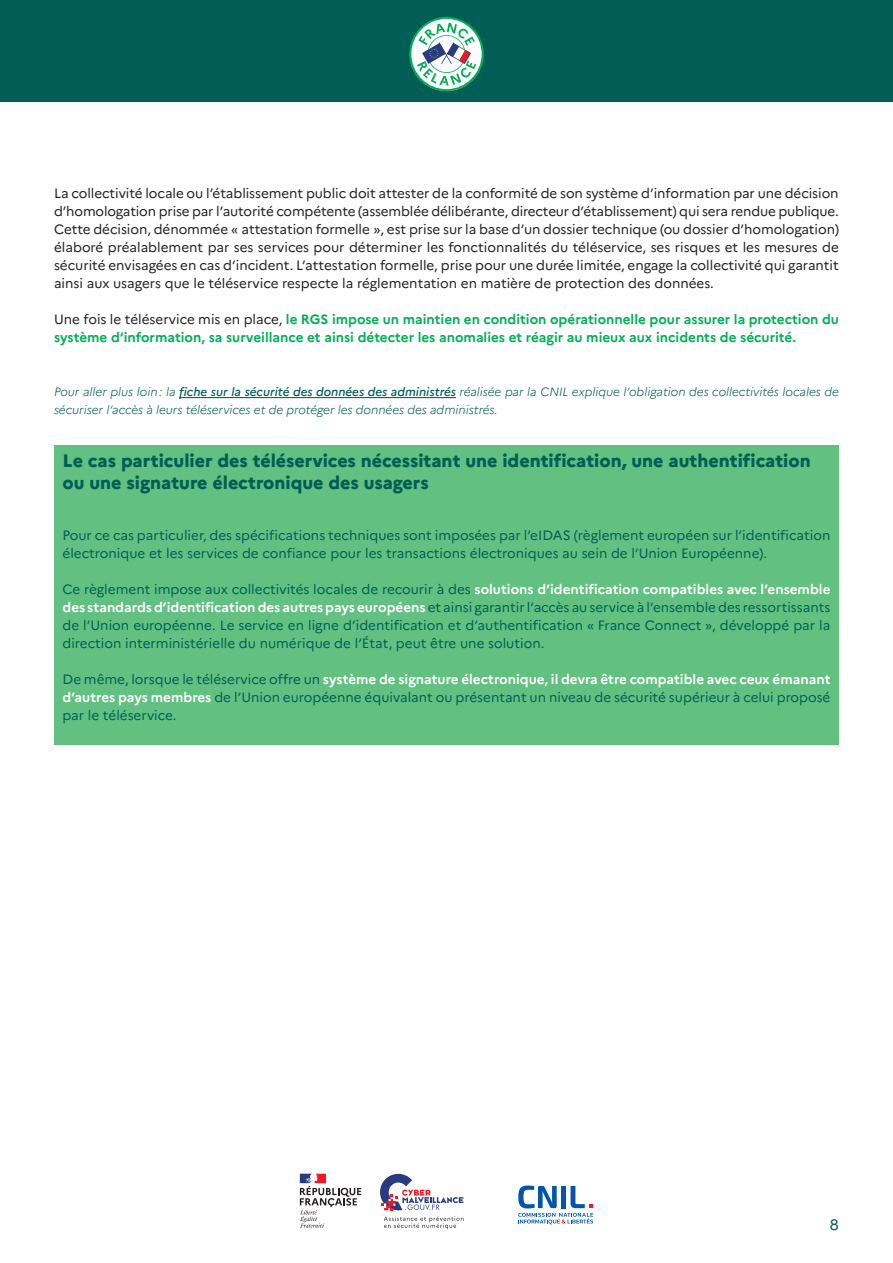
<style>
.page{position:relative;width:893px;height:1263px;background:#fff}
.page>*{position:absolute;margin:0;border:0;box-sizing:border-box;transform-origin:0 0}
.t1{font:800 18px/21.6px "Marianne";color:#005e57}
.t2{font:15px "Marianne";color:#005e57}
.t3{font:13.5px/18px "Marianne";color:#005e57;text-align:justify}
.t4{font:13.5px/18px "Marianne";color:#241f1f;text-align:justify}
.t5{font:700 13.5px/18px "Marianne";color:#00ae56}
.t6{font:italic 300 12px/18px "Marianne";color:#005e57}
.s1{font-weight:400;color:#241f1f}
.s2{font-weight:500}
.s3{font-weight:700;color:#fff}
</style>
<div class="page">
<div style="left:0;top:0;width:893px;height:102px;background:#005e57"></div>
<svg style="left:409px;top:17px;width:75px;height:74px"></svg>
<svg style="left:380px;top:1174px;width:83px;height:36px"></svg>
<svg style="left:384px;top:1216px;width:79px;height:13px"></svg>
<svg style="left:300px;top:1174px;width:61px;height:53px"></svg>
<svg style="left:518px;top:1185px;width:75px;height:39px"></svg>
<hr style="left:179px;top:397px;width:277px;height:1px;background:#005e57">
<div style="left:54px;top:445px;width:785px;height:300px;background:#62c181"></div>
<p class="t4" style="left:54px;top:184px;width:787px">La collectivité locale ou l’établissement public doit attester de la conformité de son système d’information par une décision d’homologation prise par l’autorité compétente (assemblée délibérante, directeur d’établissement) qui sera rendue publique.<br>Cette décision, dénommée « attestation formelle », est prise sur la base d’un dossier technique (ou dossier d’homologation) élaboré préalablement par ses services pour déterminer les fonctionnalités du téléservice, ses risques et les mesures de sécurité envisagées en cas d’incident. L’attestation formelle, prise pour une durée limitée, engage la collectivité qui garantit ainsi aux usagers que le téléservice respecte la réglementation en matière de protection des données.</p>
<p class="t5" style="left:54px;top:310px;width:786px"><span class="s1">Une fois le téléservice mis en place,</span> le RGS impose un maintien en condition opérationnelle pour assurer la protection du système d’information, sa surveillance et ainsi détecter les anomalies et réagir au mieux aux incidents de sécurité.</p>
<p class="t6" style="left:54px;top:383px;width:786px">Pour aller plus loin: la <span class="s2">fiche sur la sécurité des données des administrés</span> réalisée par la CNIL explique l’obligation des collectivités locales de sécuriser l’accès à leurs téléservices et de protéger les données des administrés.</p>
<h1 class="t1" style="left:63px;top:450px;width:750px">Le cas particulier des téléservices nécessitant une identification, une authentification ou une signature électronique des usagers</h1>
<p class="t3" style="left:63px;top:526px;width:769px">Pour ce cas particulier, des spécifications techniques sont imposées par l’eIDAS (règlement européen sur l’identification électronique et les services de confiance pour les transactions électroniques au sein de l’Union Européenne).</p>
<p class="t3" style="left:63px;top:580px;width:769px">Ce règlement impose aux collectivités locales de recourir à des <span class="s3">solutions d’identification compatibles avec l’ensemble des standards d’identification des autres pays européens</span> et ainsi garantir l’accès au service à l’ensemble des ressortissants de l’Union européenne. Le service en ligne d’identification et d’authentification « France Connect », développé par la direction interministérielle du numérique de l’État, peut être une solution.</p>
<p class="t3" style="left:63px;top:670px;width:769px">De même, lorsque le téléservice offre un <span class="s3">système de signature électronique, il devra être compatible avec ceux émanant d’autres pays membres</span> de l’Union européenne équivalant ou présentant un niveau de sécurité supérieur à celui proposé par le téléservice.</p>
<p class="t2" style="left:830px;top:1215px;width:10px">8</p>
</div>
